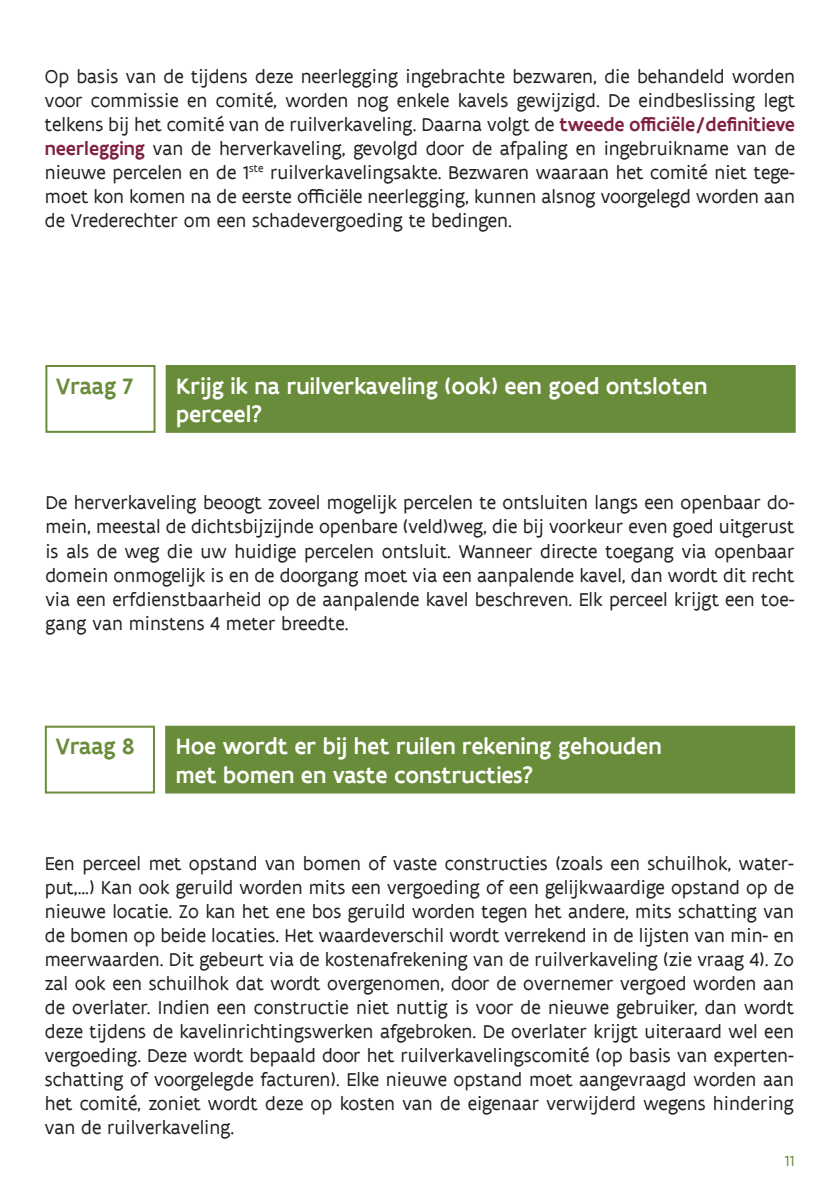
<style>
.page{position:relative;width:840px;height:1191px;background:#fff}
.page>*{position:absolute;margin:0;border:0;box-sizing:border-box;transform-origin:0 0}
.t1{font:500 24px/28.8px "Flanders Art Sans";color:#fff}
.t2{font:500 24px "Flanders Art Sans";letter-spacing:-.01em;color:#698c3a}
.t3{font:20px/24px "Flanders Art Sans";color:#231f20;text-align:justify}
.t4{font:16px "Flanders Art Sans";color:#698c3a}
.s1{font-weight:500;color:#7f203e}
</style>
<div class="page">
<div style="left:45px;top:365px;width:110px;height:68px;border:2px solid #698c3a"></div>
<div style="left:167px;top:366px;width:627px;height:66px;background:#698c3a"></div>
<div style="left:166px;top:365px;width:629px;height:68px;border:2px solid #698c3a"></div>
<div style="left:45px;top:725px;width:110px;height:68px;border:2px solid #698c3a"></div>
<div style="left:166px;top:726px;width:627px;height:66px;background:#698c3a"></div>
<div style="left:165px;top:725px;width:629px;height:68px;border:2px solid #698c3a"></div>
<p class="t3" style="left:45px;top:65px;width:751px">Op basis van de tijdens deze neerlegging ingebrachte bezwaren, die behandeld worden voor commissie en comité, worden nog enkele kavels gewijzigd. De eindbeslissing legt telkens bij het comité van de ruilverkaveling. Daarna volgt de <span class="s1">tweede officiële/definitieve neerlegging</span> van de herverkaveling, gevolgd door de afpaling en ingebruikname van de nieuwe percelen en de 1<sup>ste</sup> ruilverkavelingsakte. Bezwaren waaraan het comité niet tege&shy;moet kon komen na de eerste officiële neerlegging, kunnen alsnog voorgelegd worden aan de Vrederechter om een schadevergoeding te bedingen.</p>
<p class="t2" style="left:56px;top:371px;width:79px">Vraag 7</p>
<p class="t1" style="left:176px;top:371px;width:532px">Krijg ik na ruilverkaveling (ook) een goed ontsloten perceel?</p>
<p class="t3" style="left:45px;top:491px;width:750px">De herverkaveling beoogt zoveel mogelijk percelen te ontsluiten langs een openbaar do&shy;mein, meestal de dichtsbijzijnde openbare (veld)weg, die bij voorkeur even goed uitgerust is als de weg die uw huidige percelen ontsluit. Wanneer directe toegang via openbaar domein onmogelijk is en de doorgang moet via een aanpalende kavel, dan wordt dit recht via een erfdienstbaarheid op de aanpalende kavel beschreven. Elk perceel krijgt een toe&shy;gang van minstens 4 meter breedte.</p>
<p class="t2" style="left:55px;top:731px;width:81px">Vraag 8</p>
<p class="t1" style="left:175px;top:732px;width:487px">Hoe wordt er bij het ruilen rekening gehouden met bomen en vaste constructies?</p>
<p class="t3" style="left:45px;top:852px;width:750px">Een perceel met opstand van bomen of vaste constructies (zoals een schuilhok, water&shy;put,...) Kan ook geruild worden mits een vergoeding of een gelijkwaardige opstand op de nieuwe locatie. Zo kan het ene bos geruild worden tegen het andere, mits schatting van de bomen op beide locaties. Het waardeverschil wordt verrekend in de lijsten van min- en meerwaarden. Dit gebeurt via de kostenafrekening van de ruilverkaveling (zie vraag 4). Zo zal ook een schuilhok dat wordt overgenomen, door de overnemer vergoed worden aan de overlater. Indien een constructie niet nuttig is voor de nieuwe gebruiker, dan wordt deze tijdens de kavelinrichtingswerken afgebroken. De overlater krijgt uiteraard wel een vergoeding. Deze wordt bepaald door het ruilverkavelingscomité (op basis van experten&shy;schatting of voorgelegde facturen). Elke nieuwe opstand moet aangevraagd worden aan het comité, zoniet wordt deze op kosten van de eigenaar verwijderd wegens hindering van de ruilverkaveling.</p>
<p class="t4" style="left:784px;top:1151px;width:11px">11</p>
</div>
